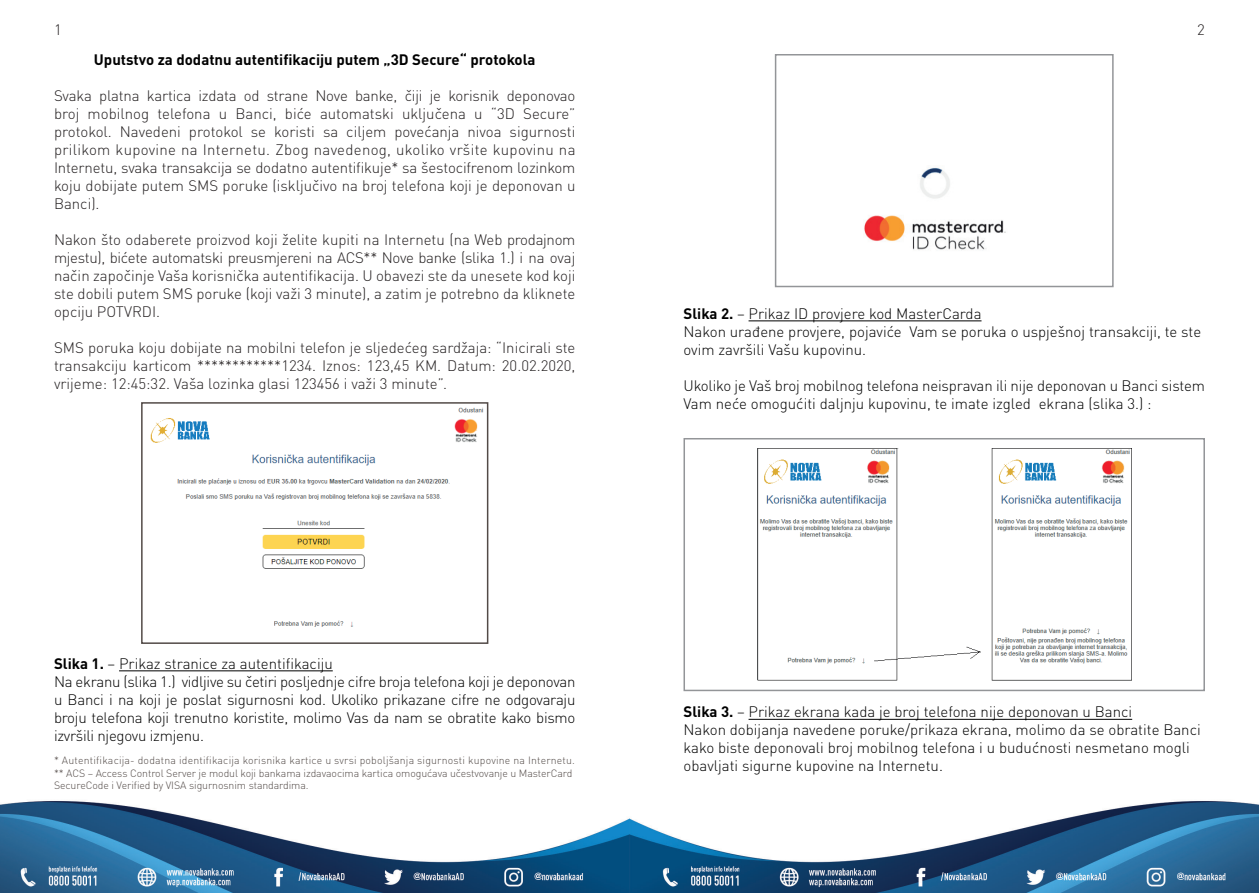
<style>
.page{position:relative;width:1259px;height:893px;background:#fff}
.page>*{position:absolute;margin:0;border:0;box-sizing:border-box;transform-origin:0 0}
.t1{font:300 15px/18px "DIN Pro";color:#231f20;text-align:justify}
.t2{font:300 15px/18px "DIN Pro";letter-spacing:-.01em;color:#000}
.t3{font:700 15px "DIN Pro";color:#000}
.t4{font:300 10.5px/12.6px "DIN Pro";letter-spacing:-.005em;color:#524a47}
.s1{font-weight:700}
</style>
<div class="page">
<img style="left:0;top:54px;width:1259px;height:839px">
<img style="left:778px;top:57px;width:332px;height:227px">
<div style="left:775px;top:54px;width:338px;height:233px;border:2px solid #939598"></div>
<img style="left:757px;top:449px;width:374px;height:231px">
<div style="left:683px;top:438px;width:522px;height:253px;border:2px solid #939598"></div>
<hr style="left:119px;top:671px;width:214px;height:1px;background:#000">
<hr style="left:748px;top:321px;width:233px;height:1px;background:#000">
<hr style="left:748px;top:719px;width:384px;height:1px;background:#000">
<div style="left:141px;top:402px;width:347px;height:242px;border:2px solid #524a47"></div>
<img style="left:146px;top:407px;width:337px;height:232px">
<p class="t1" style="left:54px;top:19px;width:9px">1</p>
<p class="t1" style="left:1197px;top:19px;width:9px">2</p>
<p class="t3" style="left:94px;top:47px;width:443px">Uputstvo za dodatnu autentifikaciju putem „3D Secure“ protokola</p>
<p class="t1" style="left:54px;top:85px;width:523px">Svaka platna kartica izdata od strane Nove banke, čiji je korisnik deponovao broj mobilnog telefona u Banci, biće automatski uključena u “3D Secure” protokol. Navedeni protokol se koristi sa ciljem povećanja nivoa sigurnosti prilikom kupovine na Internetu. Zbog navedenog, ukoliko vršite kupovinu na Internetu, svaka transakcija se dodatno autentifikuje* sa šestocifrenom lozinkom koju dobijate putem SMS poruke (isključivo na broj telefona koji je deponovan u Banci).</p>
<p class="t1" style="left:54px;top:229px;width:523px">Nakon što odaberete proizvod koji želite kupiti na Internetu (na Web prodajnom mjestu), bićete automatski preusmjereni na ACS** Nove banke (slika 1.) i na ovaj način započinje Vaša korisnička autentifikacija. U obavezi ste da unesete kod koji ste dobili putem SMS poruke (koji važi 3 minute), a zatim je potrebno da kliknete opciju POTVRDI.</p>
<p class="t1" style="left:54px;top:337px;width:523px">SMS poruka koju dobijate na mobilni telefon je sljedećeg sardžaja: “Inicirali ste transakciju karticom ************1234. Iznos: 123,45 KM. Datum: 20.02.2020, vrijeme: 12:45:32. Vaša lozinka glasi 123456 i važi 3 minute”.</p>
<p class="t2" style="left:54px;top:653px;width:523px"><span class="s1">Slika 1.</span> – Prikaz stranice za autentifikaciju<br>Na ekranu (slika 1.) vidljive su četiri posljednje cifre broja telefona koji je deponovan u Banci i na koji je poslat sigurnosni kod. Ukoliko prikazane cifre ne odgovaraju broju telefona koji trenutno koristite, molimo Vas da nam se obratite kako bismo izvršili njegovu izmjenu.</p>
<p class="t4" style="left:54px;top:753px;width:522px">* Autentifikacija- dodatna identifikacija korisnika kartice u svrsi poboljšanja sigurnosti kupovine na Internetu. ** ACS – Access Control Server je modul koji bankama izdavaocima kartica omogućava učestvovanje u MasterCard<br>SecureCode i Verified by VISA sigurnosnim standardima.</p>
<p class="t2" style="left:683px;top:303px;width:519px"><span class="s1">Slika 2.</span> – Prikaz ID provjere kod MasterCarda<br>Nakon urađene provjere, pojaviće Vam se poruka o uspješnoj transakciji, te ste ovim završili Vašu kupovinu.</p>
<p class="t2" style="left:683px;top:375px;width:523px">Ukoliko je Vaš broj mobilnog telefona neispravan ili nije deponovan u Banci sistem<br>Vam neće omogućiti daljnju kupovinu, te imate izgled ekrana (slika 3.) :</p>
<p class="t2" style="left:683px;top:701px;width:519px"><span class="s1">Slika 3.</span> – Prikaz ekrana kada je broj telefona nije deponovan u Banci<br>Nakon dobijanja navedene poruke/prikaza ekrana, molimo da se obratite Banci kako biste deponovali broj mobilnog telefona i u budućnosti nesmetano mogli obavljati sigurne kupovine na Internetu.</p>
</div>
